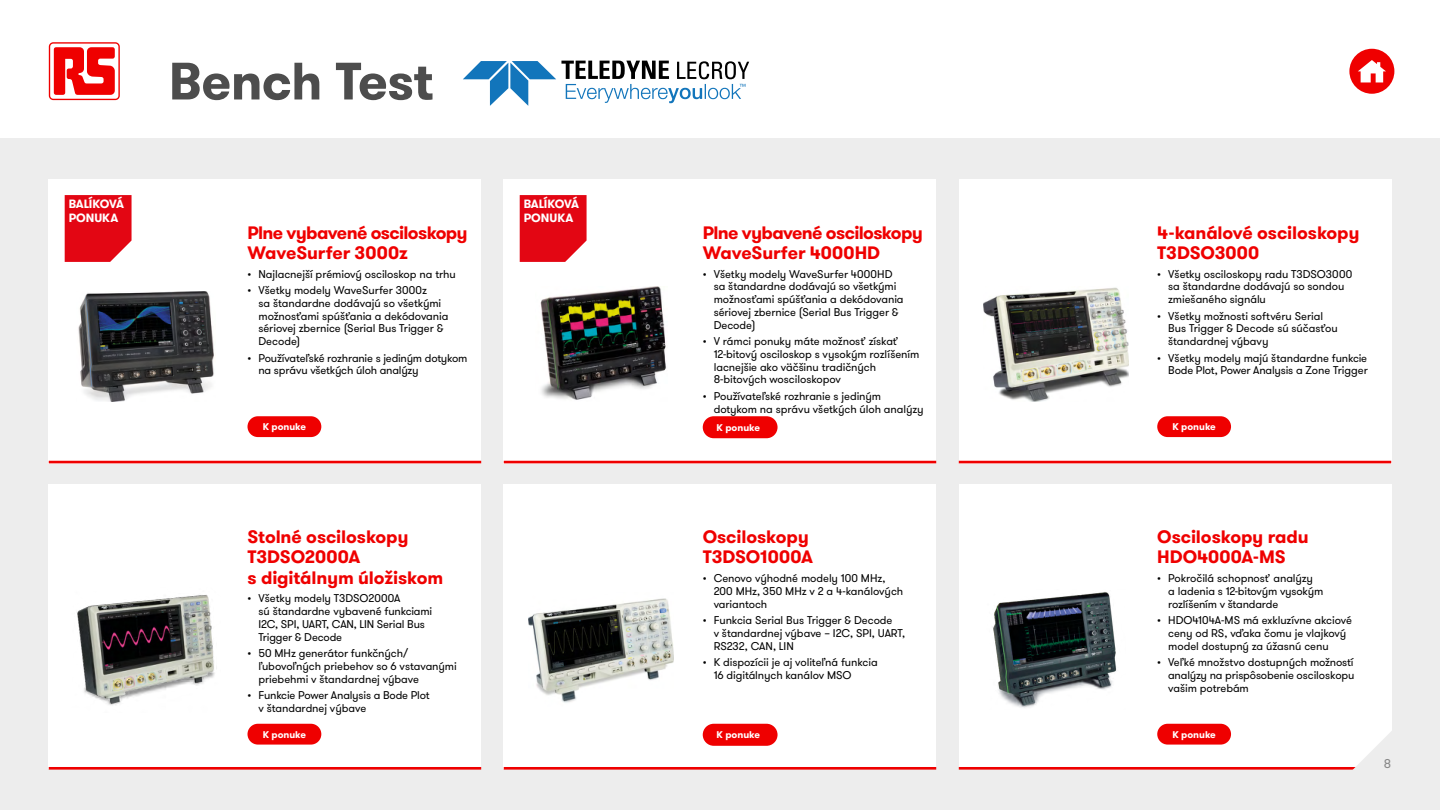
<style>
.page{position:relative;width:1440px;height:810px;background:#fff}
.page>*{position:absolute;margin:0;border:0;box-sizing:border-box;transform-origin:0 0}
.t1{font:700 52.5px "GT Walsheim";letter-spacing:-.015em;color:#4d4d4d}
.t2{font:700 18px/20.2px "GT Walsheim Pro";letter-spacing:-.01em;color:#ef0000}
.t3{font:700 18px/20.2px "GT Walsheim Pro";letter-spacing:-.035em;color:#ef0000}
.t4{font:12.75px "GT Walsheim Pro";color:#878787}
.Added_Value{font:700 12px/14.2px "GT Walsheim Pro";letter-spacing:-.01em;color:#fff}
.t5{font:11.25px/12.8px "GT Walsheim Pro";letter-spacing:-.01em;color:#000}
.t6{font:700 9.75px "GT Walsheim";letter-spacing:-.005em;color:#fff}
</style>
<div class="page">
<div style="left:0;top:139px;width:1440px;height:671px;background:#ededed"></div>
<div style="left:959px;top:179px;width:432px;height:284px;background:#fff"></div>
<div style="left:959px;top:484px;width:432px;height:284px;background:#fff"></div>
<div style="left:49px;top:179px;width:432px;height:284px;background:#fff"></div>
<div style="left:49px;top:484px;width:432px;height:284px;background:#fff"></div>
<div style="left:504px;top:179px;width:432px;height:284px;background:#fff"></div>
<div style="left:504px;top:484px;width:432px;height:284px;background:#fff"></div>
<div style="left:45px;top:39px;width:78px;height:65px;background:linear-gradient(to right,#fff,#fff);border-radius:8px"></div>
<svg style="left:49px;top:42px;width:71px;height:58px"></svg>
<div style="left:50px;top:44px;width:68px;height:55px;background:#fff;border-radius:3px"></div>
<svg style="left:54px;top:47px;width:61px;height:48px"></svg>
<hr style="left:49px;top:767px;width:432px;height:3px;background:#ef0000">
<hr style="left:504px;top:767px;width:432px;height:3px;background:#ef0000">
<hr style="left:959px;top:767px;width:432px;height:3px;background:#ef0000">
<hr style="left:49px;top:461px;width:432px;height:2px;background:#ef0000">
<hr style="left:504px;top:461px;width:432px;height:2px;background:#ef0000">
<hr style="left:959px;top:461px;width:432px;height:2px;background:#ef0000">
<svg style="left:1349px;top:49px;width:45px;height:45px"></svg>
<svg style="left:1312px;top:682px;width:80px;height:88px"></svg>
<img style="left:984px;top:287px;width:145px;height:114px">
<img style="left:77px;top:595px;width:138px;height:110px">
<img style="left:529px;top:598px;width:145px;height:105px">
<img style="left:540px;top:287px;width:127px;height:113px">
<img style="left:78px;top:292px;width:136px;height:109px">
<img style="left:993px;top:592px;width:124px;height:116px">
<div style="left:248px;top:416px;width:73px;height:21px;background:#ef0000;border-radius:10px"></div>
<div style="left:248px;top:724px;width:73px;height:21px;background:#ef0000;border-radius:10px"></div>
<div style="left:703px;top:416px;width:75px;height:22px;background:#ef0000;border-radius:11px"></div>
<div style="left:703px;top:724px;width:75px;height:22px;background:#ef0000;border-radius:11px"></div>
<div style="left:1157px;top:416px;width:74px;height:21px;background:#ef0000;border-radius:10px"></div>
<div style="left:1157px;top:724px;width:74px;height:21px;background:#ef0000;border-radius:10px"></div>
<svg style="left:65px;top:195px;width:67px;height:67px;background:#e41421"></svg>
<svg style="left:520px;top:195px;width:67px;height:67px;background:#e41421"></svg>
<svg style="left:463px;top:61px;width:286px;height:45px"></svg>
<p class="t1" style="left:169px;top:47px;width:266px">Bench Test</p>
<p class="Added_Value" style="left:69px;top:197px;width:57px">BALÍKOVÁ<br>PONUKA</p>
<p class="Added_Value" style="left:524px;top:197px;width:57px">BALÍKOVÁ<br>PONUKA</p>
<p class="t3" style="left:248px;top:222px;width:222px">Plne vybavené osciloskopy<br>WaveSurfer 3000z</p>
<p class="t5" style="left:248px;top:267px;width:210px">• Najlacnejší prémiový osciloskop na trhu</p>
<p class="t5" style="left:258px;top:284px;width:192px;text-indent:-11px">• Všetky modely WaveSurfer 3000z<br>sa štandardne dodávajú so všetkými možnosťami spúšťania a dekódovania sériovej zbernice (Serial Bus Trigger &amp;<br>Decode)</p>
<p class="t5" style="left:258px;top:351px;width:211px;text-indent:-11px">• Používateľské rozhranie s jediným dotykom na správu všetkých úloh analýzy</p>
<p class="t6" style="left:263px;top:421px;width:45px">K ponuke</p>
<p class="t2" style="left:248px;top:527px;width:197px">Stolné osciloskopy<br>T3DSO2000A<br>s digitálnym úložiskom</p>
<p class="t5" style="left:258px;top:592px;width:175px;text-indent:-11px">• Všetky modely T3DSO2000A<br>sú štandardne vybavené funkciami<br>I2C, SPI, UART, CAN, LIN Serial Bus<br>Trigger &amp; Decode</p>
<p class="t5" style="left:258px;top:647px;width:200px;text-indent:-11px">• 50 MHz generátor funkčných/ ľubovoľných priebehov so 6 vstavanými priebehmi v štandardnej výbave</p>
<p class="t5" style="left:258px;top:689px;width:173px;text-indent:-11px">• Funkcie Power Analysis a Bode Plot v štandardnej výbave</p>
<p class="t6" style="left:263px;top:728px;width:45px">K ponuke</p>
<p class="t3" style="left:703px;top:222px;width:222px">Plne vybavené osciloskopy<br>WaveSurfer 4000HD</p>
<p class="t5" style="left:714px;top:267px;width:192px;text-indent:-11px">• Všetky modely WaveSurfer 4000HD sa štandardne dodávajú so všetkými možnosťami spúšťania a dekódovania sériovej zbernice (Serial Bus Trigger &amp;<br>Decode)</p>
<p class="t5" style="left:714px;top:335px;width:207px;text-indent:-11px">• V rámci ponuky máte možnosť získať 12-bitový osciloskop s vysokým rozlíšením lacnejšie ako väčšinu tradičných 8-bitových wosciloskopov</p>
<p class="t5" style="left:714px;top:390px;width:211px;text-indent:-11px">• Používateľské rozhranie s jediným dotykom na správu všetkých úloh analýzy</p>
<p class="t6" style="left:717px;top:421px;width:45px">K ponuke</p>
<p class="t2" style="left:703px;top:527px;width:112px">Osciloskopy<br>T3DSO1000A</p>
<p class="t5" style="left:714px;top:572px;width:191px;text-indent:-11px">• Cenovo výhodné modely 100 MHz,<br>200 MHz, 350 MHz v 2 a 4-kanálových variantoch</p>
<p class="t5" style="left:714px;top:614px;width:193px;text-indent:-11px">• Funkcia Serial Bus Trigger &amp; Decode<br>v štandardnej výbave – I2C, SPI, UART,<br>RS232, CAN, LIN</p>
<p class="t5" style="left:714px;top:656px;width:166px;text-indent:-11px">• K dispozícii je aj voliteľná funkcia<br>16 digitálnych kanálov MSO</p>
<p class="t6" style="left:717px;top:729px;width:45px">K ponuke</p>
<p class="t2" style="left:1157px;top:222px;width:204px">4-kanálové osciloskopy<br>T3DSO3000</p>
<p class="t5" style="left:1168px;top:267px;width:186px;text-indent:-11px">• Všetky osciloskopy radu T3DSO3000 sa štandardne dodávajú so sondou zmiešaného signálu</p>
<p class="t5" style="left:1168px;top:309px;width:171px;text-indent:-11px">• Všetky možnosti softvéru Serial<br>Bus Trigger &amp; Decode sú súčasťou štandardnej výbavy</p>
<p class="t5" style="left:1157px;top:351px;width:212px;text-align:right">• Všetky modely majú štandardne funkcie<br>Bode Plot, Power Analysis a Zone Trigger</p>
<p class="t6" style="left:1173px;top:421px;width:45px">K ponuke</p>
<p class="t2" style="left:1157px;top:527px;width:153px">Osciloskopy radu<br>HDO4000A-MS</p>
<p class="t5" style="left:1168px;top:572px;width:157px;text-indent:-11px">• Pokročilá schopnosť analýzy<br>a ladenia s 12-bitovým vysokým rozlíšením v štandarde</p>
<p class="t5" style="left:1168px;top:614px;width:185px;text-indent:-11px">• HDO4104A-MS má exkluzívne akciové ceny od RS, vďaka čomu je vlajkový model dostupný za úžasnú cenu</p>
<p class="t5" style="left:1168px;top:656px;width:188px;text-align:justify;text-indent:-11px">• Veľké množstvo dostupných možností analýzy na prispôsobenie osciloskopu vašim potrebám</p>
<p class="t6" style="left:1173px;top:728px;width:45px">K ponuke</p>
<p class="t4" style="left:1384px;top:756px;width:9px">8</p>
</div>
